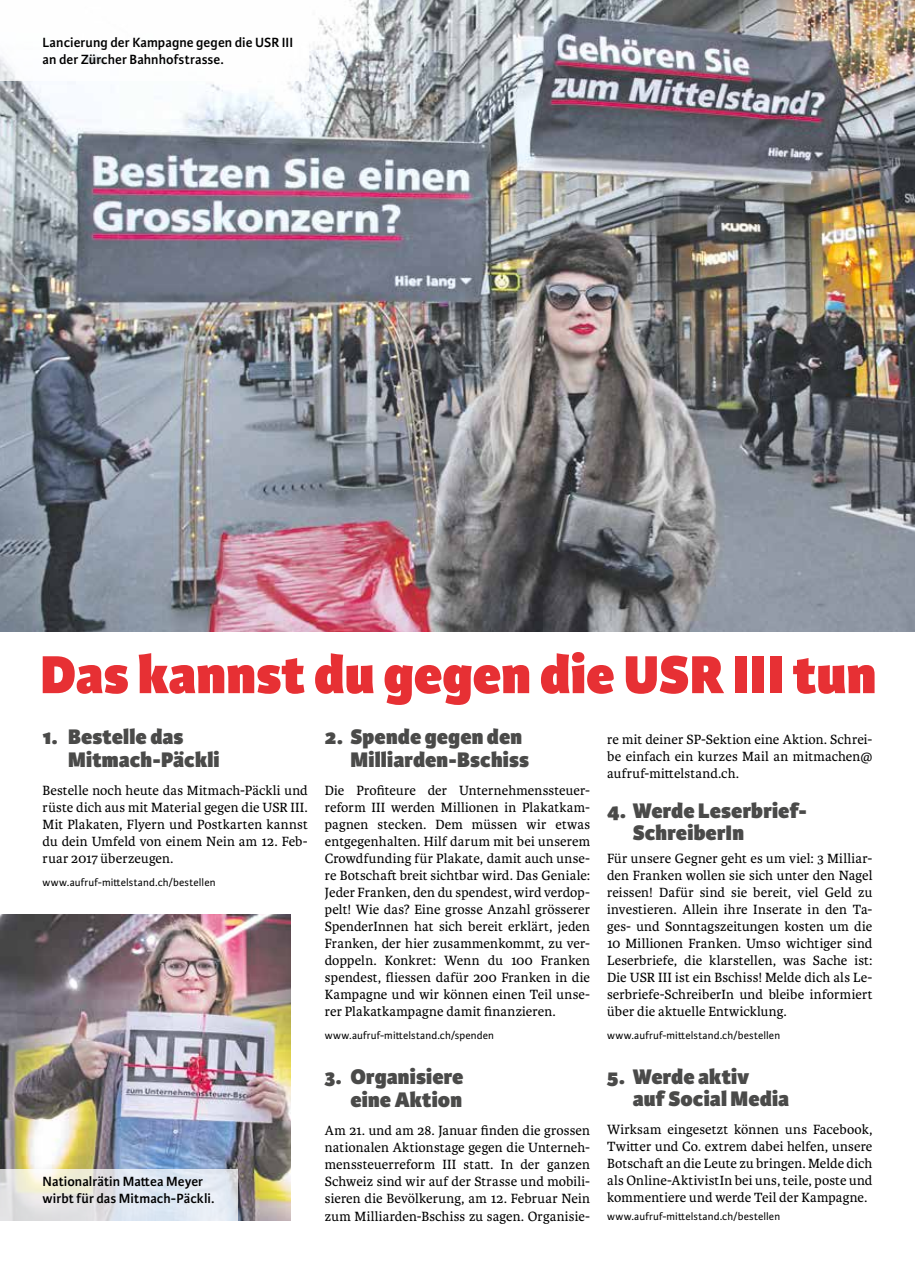
<style>
.page{position:relative;width:915px;height:1263px;background:#fff}
.page>*{position:absolute;margin:0;border:0;box-sizing:border-box;transform-origin:0 0}
.t1{font:800 57px "Karmina Sans";letter-spacing:.005em;color:#e73034}
.t2{font:800 22.5px/22.5px "Karmina Sans";letter-spacing:.005em;color:#4a4a49}
.t3{font:14.25px/17px "Karmina";letter-spacing:.01em;color:#000;text-align:justify}
.t4{font:600 14.25px/17px "Karmina Sans";letter-spacing:.005em;color:#000}
.t5{font:11.25px "Karmina Sans";letter-spacing:.015em;color:#000}
</style>
<div class="page">
<img style="left:0;top:0;width:914px;height:631px">
<img style="left:0;top:914px;width:291px;height:306px">
<svg style="left:0;top:1169px;width:237px;height:51px;background:#e3e6e8"></svg>
<div style="left:0;top:0;width:308px;height:81px;background:#fff"></div>
<p class="t4" style="left:43px;top:34px;width:252px">Lancierung der Kampagne gegen die USR III an der Zürcher Bahnhofstrasse.</p>
<h1 class="t1" style="left:40px;top:641px;width:837px">Das kannst du gegen die USR III tun</h1>
<h2 class="t2" style="left:68px;top:726px;width:153px;text-indent:-26px">1. Bestelle das<br>Mitmach-Päckli</h2>
<p class="t3" style="left:43px;top:782px;width:267px">Bestelle noch heute das Mitmach-Päckli und rüste dich aus mit Material gegen die USR III.<br>Mit Plakaten, Flyern und Postkarten kannst du dein Umfeld von einem Nein am 12. Feb&shy;ruar 2017 überzeugen.</p>
<p class="t5" style="left:43px;top:876px;width:174px">www.aufruf-mittelstand.ch/bestellen</p>
<h2 class="t2" style="left:350px;top:726px;width:180px;text-indent:-26px">2. Spende gegen den<br>Milliarden-Bschiss</h2>
<p class="t3" style="left:325px;top:782px;width:267px">Die Profiteure der Unternehmenssteuer&shy;reform III werden Millionen in Plakatkam&shy;pagnen stecken. Dem müssen wir etwas entgegenhalten. Hilf darum mit bei unserem Crowdfunding für Plakate, damit auch unse&shy;re Botschaft breit sichtbar wird. Das Geniale:<br>Jeder Franken, den du spendest, wird verdop&shy;pelt! Wie das? Eine grosse Anzahl grösserer SpenderInnen hat sich bereit erklärt, jeden Franken, der hier zusammenkommt, zu ver&shy;doppeln. Konkret: Wenn du 100 Franken spendest, fliessen dafür 200 Franken in die Kampagne und wir können einen Teil unse&shy;rer Plakatkampagne damit finanzieren.</p>
<p class="t5" style="left:325px;top:1029px;width:171px">www.aufruf-mittelstand.ch/spenden</p>
<h2 class="t2" style="left:325px;top:1067px;width:140px;text-align:right">3. Organisiere eine Aktion</h2>
<p class="t3" style="left:325px;top:1122px;width:267px">Am 21. und am 28. Januar finden die grossen nationalen Aktionstage gegen die Unterneh&shy;menssteuerreform III statt. In der ganzen Schweiz sind wir auf der Strasse und mobili&shy;sieren die Bevölkerung, am 12. Februar Nein zum Milliarden-Bschiss zu sagen. Organisie-</p>
<p class="t3" style="left:607px;top:731px;width:267px">re mit deiner SP-Sektion eine Aktion. Schrei&shy;be einfach ein kurzes Mail an mitmachen@ aufruf-mittelstand.ch.</p>
<h2 class="t2" style="left:632px;top:800px;width:176px;text-indent:-26px">4. Werde Leserbrief-<br>SchreiberIn</h2>
<p class="t3" style="left:607px;top:850px;width:267px">Für unsere Gegner geht es um viel: 3 Milliar&shy;den Franken wollen sie sich unter den Nagel reissen! Dafür sind sie bereit, viel Geld zu investieren. Allein ihre Inserate in den Ta&shy;ges- und Sonntagszeitungen kosten um die 10 Millionen Franken. Umso wichtiger sind Leserbriefe, die klarstellen, was Sache ist:<br>Die USR III ist ein Bschiss! Melde dich als Le&shy;serbriefe-SchreiberIn und bleibe informiert über die aktuelle Entwicklung.</p>
<p class="t5" style="left:607px;top:1029px;width:174px">www.aufruf-mittelstand.ch/bestellen</p>
<h2 class="t2" style="left:632px;top:1066px;width:158px;text-indent:-26px">5. Werde aktiv<br>auf Social Media</h2>
<p class="t3" style="left:607px;top:1121px;width:267px">Wirksam eingesetzt können uns Facebook, Twitter und Co. extrem dabei helfen, unsere Botschaft an die Leute zu bringen. Melde dich als Online-AktivistIn bei uns, teile, poste und kommentiere und werde Teil der Kampagne.</p>
<p class="t5" style="left:607px;top:1210px;width:174px">www.aufruf-mittelstand.ch/bestellen</p>
<p class="t4" style="left:43px;top:1173px;width:173px">Nationalrätin Mattea Meyer wirbt für das Mitmach-Päckli.</p>
</div>
